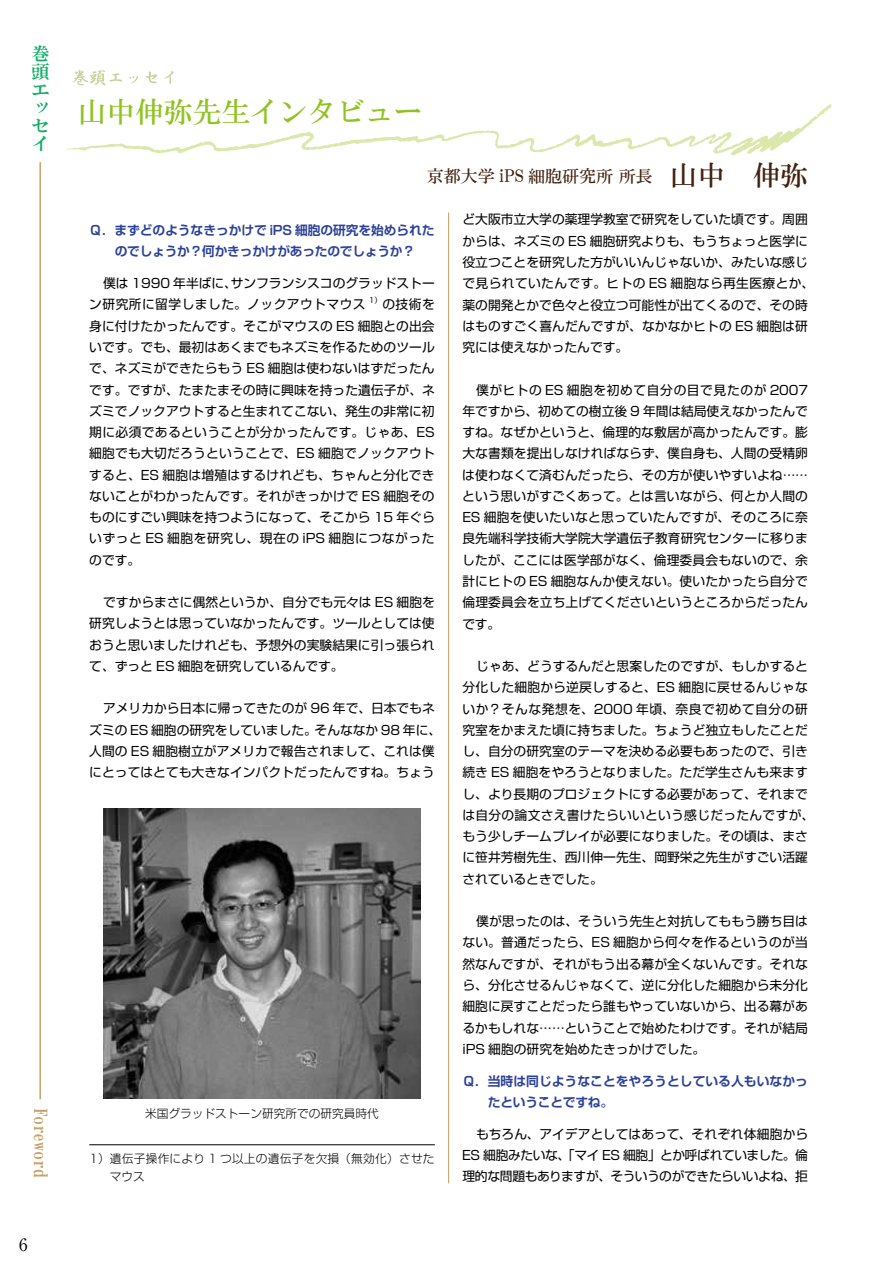
<style>
.page{position:relative;width:893px;height:1263px;background:#fff}
.page>*{position:absolute;margin:0;border:0;box-sizing:border-box;transform-origin:0 0}
.t1{font:28.65px "HG Mincho B";color:#8fc31f}
.t2{font:18px "HG Mincho E";letter-spacing:-.025em;color:#c9a063}
.t3{font:18px/18px "HG Mincho E";color:#13ae67;text-align:justify}
.t4{font:16.95px "HGS Mincho B";color:#41210f}
.t5{font:16.95px "Ryumin Pr 6 N";color:#000}
.t6{font:12.75px/21.3px "Shin Go Pr 6 N";letter-spacing:.005em;color:#000;text-align:justify}
.t7{font:700 12.75px/20.7px "Shin Go Pro De";letter-spacing:-.005em;color:#2c4198;text-align:center}
.t8{font:300 11.7px/18px "Shin Go Pr 6 N";letter-spacing:.02em;color:#000}
.t9{font:300 11.7px "Shin Go Pr 6 N";color:#000}
.t10{font:7.5px "Shin Go Pr 6 N";color:#000}
.s1{font-size:27.6px}
</style>
<div class="page">
<svg style="left:66px;top:104px;width:766px;height:51px"></svg>
<svg style="left:72px;top:70px;width:50px;height:16px"></svg>
<svg style="left:129px;top:75px;width:9px;height:9px"></svg>
<svg style="left:146px;top:71px;width:11px;height:12px"></svg>
<svg style="left:164px;top:71px;width:10px;height:13px"></svg>
<hr style="left:39px;top:162px;width:2px;height:937px;background:#c9a063">
<hr style="left:448px;top:213px;width:1px;height:970px;background:#c9a063">
<hr style="left:89px;top:1144px;width:346px;height:1px;background:#000">
<img style="left:103px;top:808px;width:318px;height:290px">
<h2 class="t3" style="left:32px;top:45px;width:19px">巻頭エッセイ</h2>
<h2 class="t2" style="left:50px;top:1108px;width:71px;rotate:90deg">Foreword</h2>
<h3 class="t5" style="left:19px;top:1231px;width:10px">6</h3>
<h1 class="t1" style="left:78px;top:98px;width:346px">山中伸弥先生インタビュー</h1>
<h3 class="t4" style="left:427px;top:167px;width:383px">京都大学 iPS 細胞研究所 所長　<span class="s1">山中　伸弥</span></h3>
<p class="t7" style="left:89px;top:219px;width:347px">Ｑ．まずどのようなきっかけで iPS 細胞の研究を始められたのでしょうか？何かきっかけがあったのでしょうか？</p>
<p class="t6" style="left:89px;top:272px;width:347px;text-indent:14px">僕は 1990 年半ばに、サンフランシスコのグラッドストーン研究所に留学しました。ノックアウトマウス</p>
<p class="t10" style="left:369px;top:294px;width:15px">1）</p>
<p class="t6" style="left:89px;top:293px;width:347px;text-indent:293px">の技術を身に付けたかったんです。そこがマウスの ES 細胞との出会いです。でも、最初はあくまでもネズミを作るためのツールで、ネズミができたらもう ES 細胞は使わないはずだったんです。ですが、たまたまその時に興味を持った遺伝子が、ネズミでノックアウトすると生まれてこない、発生の非常に初期に必須であるということが分かったんです。じゃあ、ES細胞でも大切だろうということで、ES 細胞でノックアウトすると、ES 細胞は増殖はするけれども、ちゃんと分化できないことがわかったんです。それがきっかけで ES 細胞そのものにすごい興味を持つようになって、そこから 15 年ぐらいずっと ES 細胞を研究し、現在の iPS 細胞につながったのです。</p>
<p class="t6" style="left:89px;top:591px;width:347px;text-indent:14px">ですからまさに偶然というか、自分でも元々は ES 細胞を研究しようとは思っていなかったんです。ツールとしては使おうと思いましたけれども、予想外の実験結果に引っ張られて、ずっと ES 細胞を研究しているんです。</p>
<p class="t6" style="left:89px;top:697px;width:353px;text-align:center">アメリカから日本に帰ってきたのが 96 年で、日本でもネ<br>ズミの ES 細胞の研究をしていました。そんななか 98 年に、人間の ES 細胞樹立がアメリカで報告されまして、これは僕にとってはとても大きなインパクトだったんですね。ちょう</p>
<p class="t9" style="left:145px;top:1104px;width:235px">米国グラッドストーン研究所での研究員時代</p>
<p class="t8" style="left:110px;top:1148px;width:326px;text-indent:-21px">1）遺伝子操作により 1 つ以上の遺伝子を欠損（無効化）させたマウス</p>
<p class="t6" style="left:462px;top:208px;width:353px;text-align:left">ど大阪市立大学の薬理学教室で研究をしていた頃です。周囲からは、ネズミの ES 細胞研究よりも、もうちょっと医学に役立つことを研究した方がいいんじゃないか、みたいな感じで見られていたんです。ヒトの ES 細胞なら再生医療とか、薬の開発とかで色々と役立つ可能性が出てくるので、その時はものすごく喜んだんですが、なかなかヒトの ES 細胞は研究には使えなかったんです。</p>
<p class="t6" style="left:462px;top:378px;width:347px;text-indent:14px">僕がヒトの ES 細胞を初めて自分の目で見たのが 2007年ですから、初めての樹立後 9 年間は結局使えなかったんですね。なぜかというと、倫理的な敷居が高かったんです。膨大な書類を提出しなければならず、僕自身も、人間の受精卵は使わなくて済むんだったら、その方が使いやすいよね……という思いがすごくあって。とは言いながら、何とか人間のES 細胞を使いたいなと思っていたんですが、そのころに奈良先端科学技術大学院大学遺伝子教育研究センターに移りましたが、ここには医学部がなく、倫理委員会もないので、余計にヒトの ES 細胞なんか使えない。使いたかったら自分で倫理委員会を立ち上げてくださいというところからだったんです。</p>
<p class="t6" style="left:462px;top:655px;width:353px;text-align:left;text-indent:14px">じゃあ、どうするんだと思案したのですが、もしかすると分化した細胞から逆戻しすると、ES 細胞に戻せるんじゃないか？そんな発想を、2000 年頃、奈良で初めて自分の研究室をかまえた頃に持ちました。ちょうど独立もしたことだし、自分の研究室のテーマを決める必要もあったので、引き続き ES 細胞をやろうとなりました。ただ学生さんも来ますし、より長期のプロジェクトにする必要があって、それまでは自分の論文さえ書けたらいいという感じだったんですが、もう少しチームプレイが必要になりました。その頃は、まさに笹井芳樹先生、西川伸一先生、岡野栄之先生がすごい活躍されているときでした。</p>
<p class="t6" style="left:462px;top:910px;width:347px;text-indent:14px">僕が思ったのは、そういう先生と対抗してももう勝ち目はない。普通だったら、ES 細胞から何々を作るというのが当然なんですが、それがもう出る幕が全くないんです。それなら、分化させるんじゃなくて、逆に分化した細胞から未分化細胞に戻すことだったら誰もやっていないから、出る幕があるかもしれな……ということで始めたわけです。それが結局iPS 細胞の研究を始めたきっかけでした。</p>
<p class="t7" style="left:488px;top:1069px;width:321px;text-align:left;text-indent:-26px">Ｑ．当時は同じようなことをやろうとしている人もいなかったということですね。</p>
<p class="t6" style="left:462px;top:1122px;width:348px;text-indent:14px">もちろん、アイデアとしてはあって、それぞれ体細胞からES 細胞みたいな、「マイ ES 細胞」とか呼ばれていました。倫理的な問題もありますが、そういうのができたらいいよね、拒</p>
</div>
